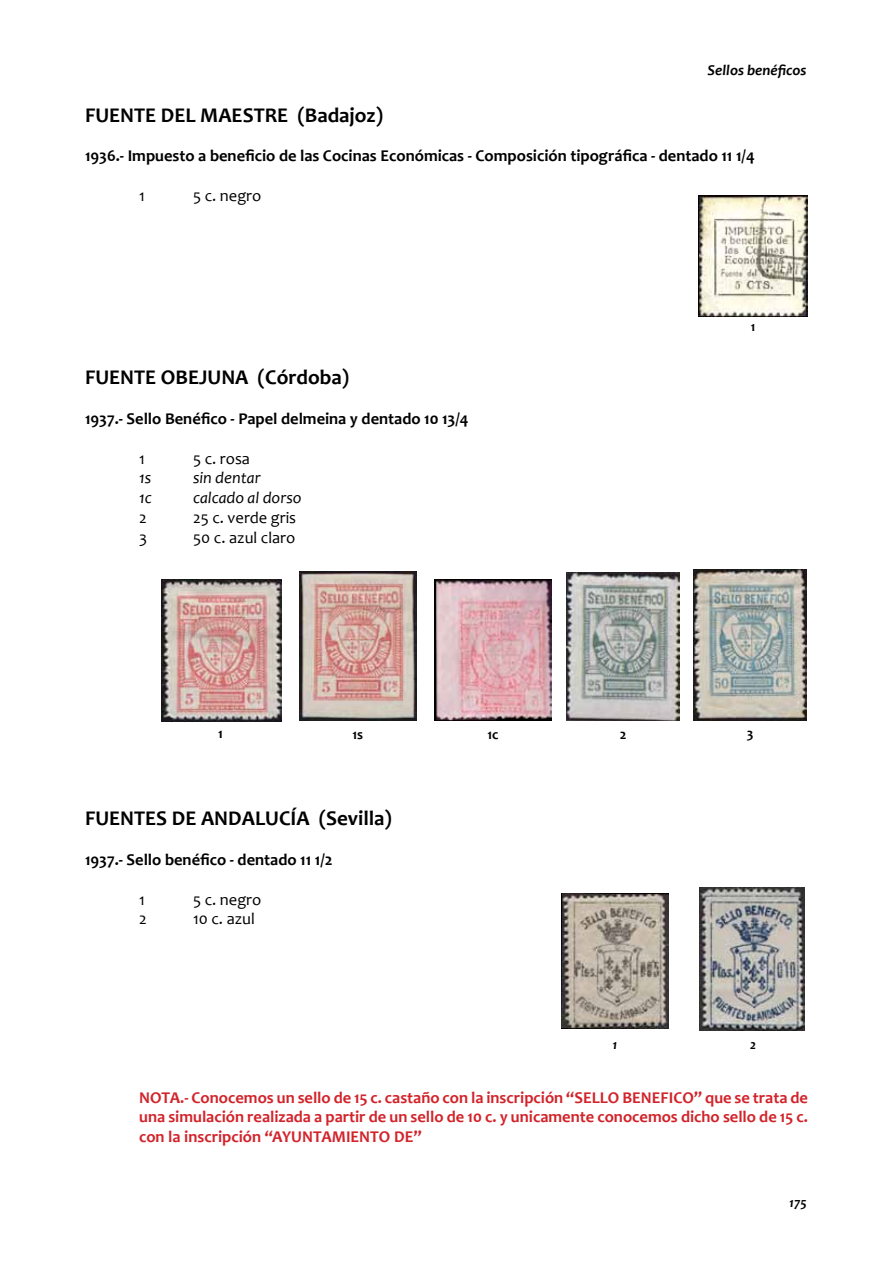
<style>
.page{position:relative;width:893px;height:1263px;background:#fff}
.page>*{position:absolute;margin:0;border:0;box-sizing:border-box;transform-origin:0 0}
.t1{font:700 21px "Candara";color:#000}
.t2{font:700 16.5px/19.8px "Candara";color:#d2232a;text-align:justify}
.t3{font:700 16.5px "Candara";color:#000}
.t4{font:16.5px "Candara";color:#000}
.t5{font:italic 16.5px "Candara";color:#000}
.t6{font:italic 700 15px "Candara";color:#000}
.t7{font:700 14.1px "Candara";color:#000}
.t8{font:italic 700 13.5px "Candara";color:#000}
.t9{font:700 13.5px "Candara";color:#000}
</style>
<div class="page">
<img style="left:698px;top:196px;width:110px;height:120px">
<img style="left:162px;top:580px;width:119px;height:142px">
<img style="left:299px;top:571px;width:117px;height:150px">
<img style="left:693px;top:570px;width:114px;height:151px">
<img style="left:434px;top:580px;width:118px;height:140px">
<img style="left:566px;top:573px;width:114px;height:147px">
<img style="left:561px;top:893px;width:107px;height:136px">
<img style="left:699px;top:888px;width:106px;height:142px">
<p class="t6" style="left:708px;top:60px;width:100px">Sellos benéficos</p>
<p class="t1" style="left:85px;top:102px;width:300px">FUENTE DEL MAESTRE (Badajoz)</p>
<p class="t3" style="left:85px;top:145px;width:671px">1936.- Impuesto a beneficio de las Cocinas Económicas - Composición tipográfica - dentado 11 1/4</p>
<p class="t4" style="left:139px;top:185px;width:7px">1</p>
<p class="t4" style="left:193px;top:185px;width:70px">5 c. negro</p>
<p class="t1" style="left:85px;top:364px;width:266px">FUENTE OBEJUNA (Córdoba)</p>
<p class="t3" style="left:85px;top:408px;width:385px">1937.- Sello Benéfico - Papel delmeina y dentado 10 13/4</p>
<p class="t4" style="left:139px;top:448px;width:7px">1</p>
<p class="t4" style="left:193px;top:448px;width:58px">5 c. rosa</p>
<p class="t5" style="left:139px;top:468px;width:14px">1s</p>
<p class="t5" style="left:193px;top:468px;width:69px">sin dentar</p>
<p class="t5" style="left:139px;top:487px;width:14px">1c</p>
<p class="t5" style="left:193px;top:487px;width:110px">calcado al dorso</p>
<p class="t4" style="left:139px;top:507px;width:9px">2</p>
<p class="t4" style="left:193px;top:507px;width:105px">25 c. verde gris</p>
<p class="t4" style="left:139px;top:527px;width:10px">3</p>
<p class="t4" style="left:193px;top:527px;width:104px">50 c. azul claro</p>
<p class="t9" style="left:751px;top:319px;width:6px">1</p>
<p class="t7" style="left:218px;top:725px;width:6px">1</p>
<p class="t7" style="left:352px;top:726px;width:12px">1s</p>
<p class="t7" style="left:487px;top:726px;width:13px">1c</p>
<p class="t7" style="left:620px;top:725px;width:8px">2</p>
<p class="t7" style="left:747px;top:725px;width:8px">3</p>
<p class="t1" style="left:85px;top:805px;width:308px">FUENTES DE ANDALUCÍA (Sevilla)</p>
<p class="t3" style="left:85px;top:849px;width:249px">1937.- Sello benéfico - dentado 11 1/2</p>
<p class="t4" style="left:139px;top:889px;width:7px">1</p>
<p class="t4" style="left:193px;top:889px;width:70px">5 c. negro</p>
<p class="t4" style="left:139px;top:909px;width:9px">2</p>
<p class="t4" style="left:193px;top:909px;width:63px">10 c. azul</p>
<p class="t8" style="left:612px;top:1036px;width:6px">1</p>
<p class="t8" style="left:750px;top:1036px;width:8px">2</p>
<p class="t2" style="left:139px;top:1087px;width:670px">NOTA.- Conocemos un sello de 15 c. castaño con la inscripción “SELLO BENEFICO” que se trata de una simulación realizada a partir de un sello de 10 c. y unicamente conocemos dicho sello de 15 c. con la inscripción “AYUNTAMIENTO DE”</p>
<p class="t8" style="left:789px;top:1194px;width:19px">175</p>
</div>
